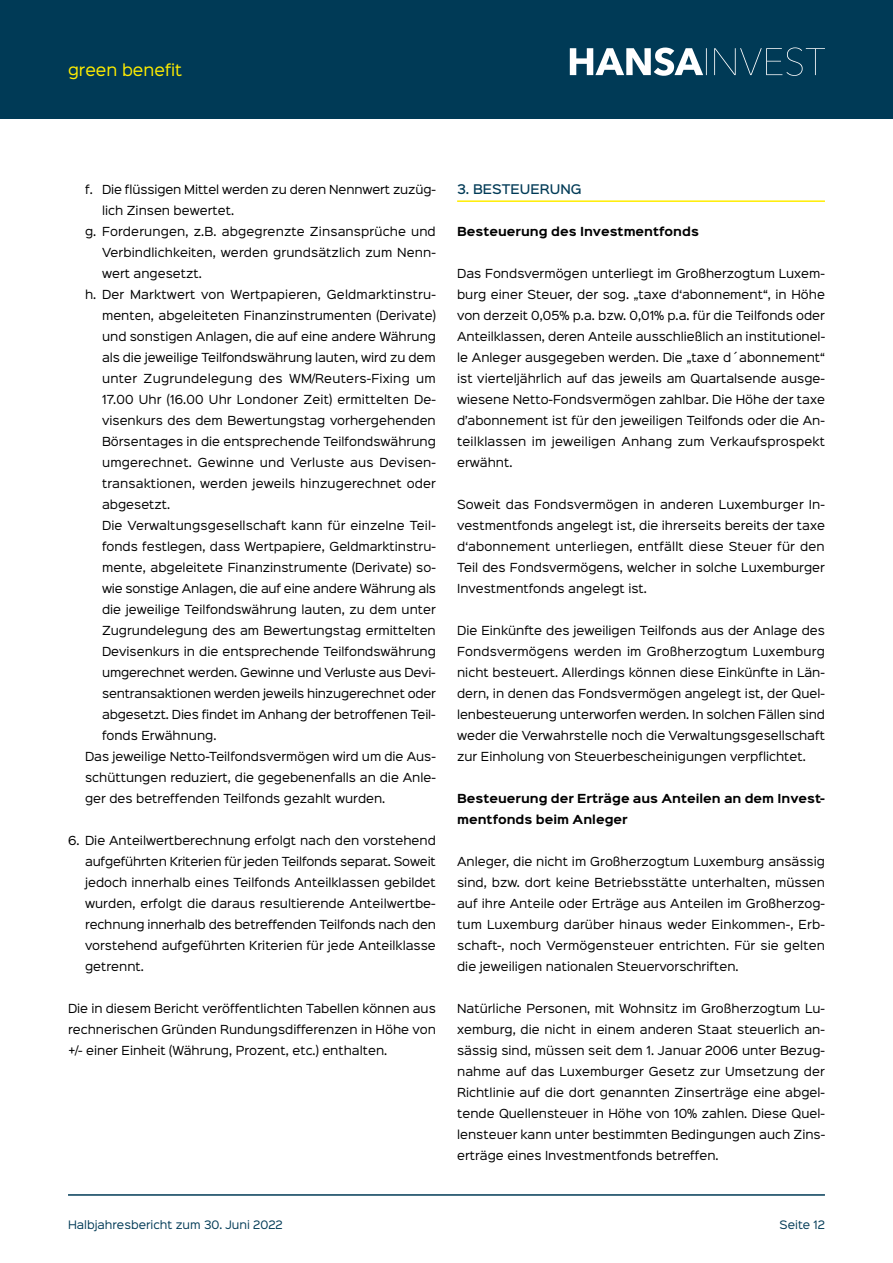
<style>
.page{position:relative;width:893px;height:1263px;background:#fff}
.page>*{position:absolute;margin:0;border:0;box-sizing:border-box;transform-origin:0 0}
.t1{font:15px "Sinkin Sans 400";color:#ffed00}
.t2{font:500 12px "Sinkin Sans 500";color:#003a56}
.t3{font:11.25px/21px "Sinkin Sans 400";color:#000;text-align:justify}
.t4{font:700 11.25px/21px "Sinkin Sans 700";color:#000}
.t5{font:11.25px "Sinkin Sans 400";letter-spacing:.02em;color:#000}
.t6{font:10.5px "Sinkin Sans 400";color:#003a56}
</style>
<div class="page">
<div style="left:0;top:0;width:893px;height:119px;background:#003a56"></div>
<svg style="left:570px;top:47px;width:255px;height:29px"></svg>
<hr style="left:68px;top:1194px;width:757px;height:2px;background:#003a56">
<hr style="left:457px;top:200px;width:368px;height:2px;background:#ffed00">
<h1 class="t1" style="left:68px;top:57px;width:116px">green benefit</h1>
<p class="t3" style="left:85px;top:178px;width:352px">f. Die flüssigen Mittel werden zu deren Nennwert zuzüg-</p>
<p class="t3" style="left:102px;top:199px;width:134px">lich Zinsen bewertet.</p>
<p class="t3" style="left:85px;top:220px;width:352px">g. Forderungen, z.B. abgegrenzte Zinsansprüche und</p>
<p class="t3" style="left:102px;top:241px;width:335px">Verbindlichkeiten, werden grundsätzlich zum Nenn-</p>
<p class="t3" style="left:102px;top:262px;width:101px">wert angesetzt.</p>
<p class="t3" style="left:85px;top:283px;width:352px">h. Der Marktwert von Wertpapieren, Geldmarktinstru-</p>
<p class="t3" style="left:102px;top:304px;width:335px">menten, abgeleiteten Finanzinstrumenten (Derivate)</p>
<p class="t3" style="left:102px;top:325px;width:335px">und sonstigen Anlagen, die auf eine andere Währung</p>
<p class="t3" style="left:102px;top:346px;width:335px">als die jeweilige Teilfondswährung lauten, wird zu dem</p>
<p class="t5" style="left:102px;top:369px;width:335px">unter Zugrundelegung des WM/Reuters-Fixing um</p>
<p class="t3" style="left:102px;top:388px;width:335px">17.00 Uhr (16.00 Uhr Londoner Zeit) ermittelten De-</p>
<p class="t3" style="left:102px;top:409px;width:335px">visenkurs des dem Bewertungstag vorhergehenden</p>
<p class="t3" style="left:102px;top:430px;width:335px">Börsentages in die entsprechende Teilfondswährung</p>
<p class="t3" style="left:102px;top:451px;width:335px">umgerechnet. Gewinne und Verluste aus Devisen-</p>
<p class="t3" style="left:102px;top:472px;width:335px">transaktionen, werden jeweils hinzugerechnet oder</p>
<p class="t3" style="left:102px;top:493px;width:70px">abgesetzt.</p>
<p class="t3" style="left:102px;top:514px;width:335px">Die Verwaltungsgesellschaft kann für einzelne Teil-</p>
<p class="t3" style="left:102px;top:535px;width:335px">fonds festlegen, dass Wertpapiere, Geldmarktinstru-</p>
<p class="t3" style="left:102px;top:556px;width:335px">mente, abgeleitete Finanzinstrumente (Derivate) so-</p>
<p class="t3" style="left:102px;top:577px;width:335px">wie sonstige Anlagen, die auf eine andere Währung als</p>
<p class="t3" style="left:102px;top:598px;width:335px">die jeweilige Teilfondswährung lauten, zu dem unter</p>
<p class="t3" style="left:102px;top:619px;width:335px">Zugrundelegung des am Bewertungstag ermittelten</p>
<p class="t3" style="left:102px;top:640px;width:335px">Devisenkurs in die entsprechende Teilfondswährung</p>
<p class="t3" style="left:102px;top:661px;width:335px">umgerechnet werden. Gewinne und Verluste aus Devi-</p>
<p class="t3" style="left:102px;top:682px;width:335px">sentransaktionen werden jeweils hinzugerechnet oder</p>
<p class="t3" style="left:102px;top:703px;width:335px">abgesetzt. Dies findet im Anhang der betroffenen Teil-</p>
<p class="t3" style="left:102px;top:724px;width:116px">fonds Erwähnung.</p>
<p class="t3" style="left:85px;top:745px;width:352px">Das jeweilige Netto-Teilfondsvermögen wird um die Aus-</p>
<p class="t3" style="left:85px;top:766px;width:352px">schüttungen reduziert, die gegebenenfalls an die Anle-</p>
<p class="t3" style="left:85px;top:787px;width:302px">ger des betreffenden Teilfonds gezahlt wurden.</p>
<p class="t3" style="left:85px;top:829px;width:352px;text-indent:-17px">6. Die Anteilwertberechnung erfolgt nach den vorstehend aufgeführten Kriterien für jeden Teilfonds separat. Soweit jedoch innerhalb eines Teilfonds Anteilklassen gebildet wurden, erfolgt die daraus resultierende Anteilwertbe&shy;rechnung innerhalb des betreffenden Teilfonds nach den vorstehend aufgeführten Kriterien für jede Anteilklasse getrennt.</p>
<p class="t3" style="left:68px;top:997px;width:369px">Die in diesem Bericht veröffentlichten Tabellen können aus rechnerischen Gründen Rundungsdifferenzen in Höhe von +/- einer Einheit (Währung, Prozent, etc.) enthalten.</p>
<p class="t2" style="left:457px;top:179px;width:126px">3. BESTEUERUNG</p>
<p class="t4" style="left:457px;top:222px;width:243px">Besteuerung des Investmentfonds</p>
<p class="t3" style="left:457px;top:262px;width:369px">Das Fondsvermögen unterliegt im Großherzogtum Luxem&shy;burg einer Steuer, der sog. „taxe d‘abonnement“, in Höhe von derzeit 0,05% p.a. bzw. 0,01% p.a. für die Teilfonds oder Anteilklassen, deren Anteile ausschließlich an institutionel&shy;le Anleger ausgegeben werden. Die „taxe d´abonnement“ ist vierteljährlich auf das jeweils am Quartalsende ausge&shy;wiesene Netto-Fondsvermögen zahlbar. Die Höhe der taxe d’abonnement ist für den jeweiligen Teilfonds oder die An&shy;teilklassen im jeweiligen Anhang zum Verkaufsprospekt erwähnt.</p>
<p class="t3" style="left:457px;top:493px;width:369px">Soweit das Fondsvermögen in anderen Luxemburger In&shy;vestmentfonds angelegt ist, die ihrerseits bereits der taxe d‘abonnement unterliegen, entfällt diese Steuer für den Teil des Fondsvermögens, welcher in solche Luxemburger Investmentfonds angelegt ist.</p>
<p class="t3" style="left:457px;top:619px;width:369px">Die Einkünfte des jeweiligen Teilfonds aus der Anlage des Fondsvermögens werden im Großherzogtum Luxemburg nicht besteuert. Allerdings können diese Einkünfte in Län&shy;dern, in denen das Fondsvermögen angelegt ist, der Quel&shy;lenbesteuerung unterworfen werden. In solchen Fällen sind weder die Verwahrstelle noch die Verwaltungsgesellschaft zur Einholung von Steuerbescheinigungen verpflichtet.</p>
<p class="t4" style="left:457px;top:789px;width:369px">Besteuerung der Erträge aus Anteilen an dem Invest&shy;mentfonds beim Anleger</p>
<p class="t3" style="left:457px;top:850px;width:369px">Anleger, die nicht im Großherzogtum Luxemburg ansässig sind, bzw. dort keine Betriebsstätte unterhalten, müssen auf ihre Anteile oder Erträge aus Anteilen im Großherzog&shy;tum Luxemburg darüber hinaus weder Einkommen-, Erb&shy;schaft-, noch Vermögensteuer entrichten. Für sie gelten die jeweiligen nationalen Steuervorschriften.</p>
<p class="t3" style="left:457px;top:997px;width:370px">Natürliche Personen, mit Wohnsitz im Großherzogtum Lu&shy;xemburg, die nicht in einem anderen Staat steuerlich an&shy;sässig sind, müssen seit dem 1. Januar 2006 unter Bezug&shy;nahme auf das Luxemburger Gesetz zur Umsetzung der Richtlinie auf die dort genannten Zinserträge eine abgel&shy;tende Quellensteuer in Höhe von 10% zahlen. Diese Quel&shy;lensteuer kann unter bestimmten Bedingungen auch Zins&shy;erträge eines Investmentfonds betreffen.</p>
<p class="t6" style="left:68px;top:1216px;width:216px">Halbjahresbericht zum 30. Juni 2022</p>
<p class="t6" style="left:780px;top:1216px;width:47px">Seite 12</p>
</div>
